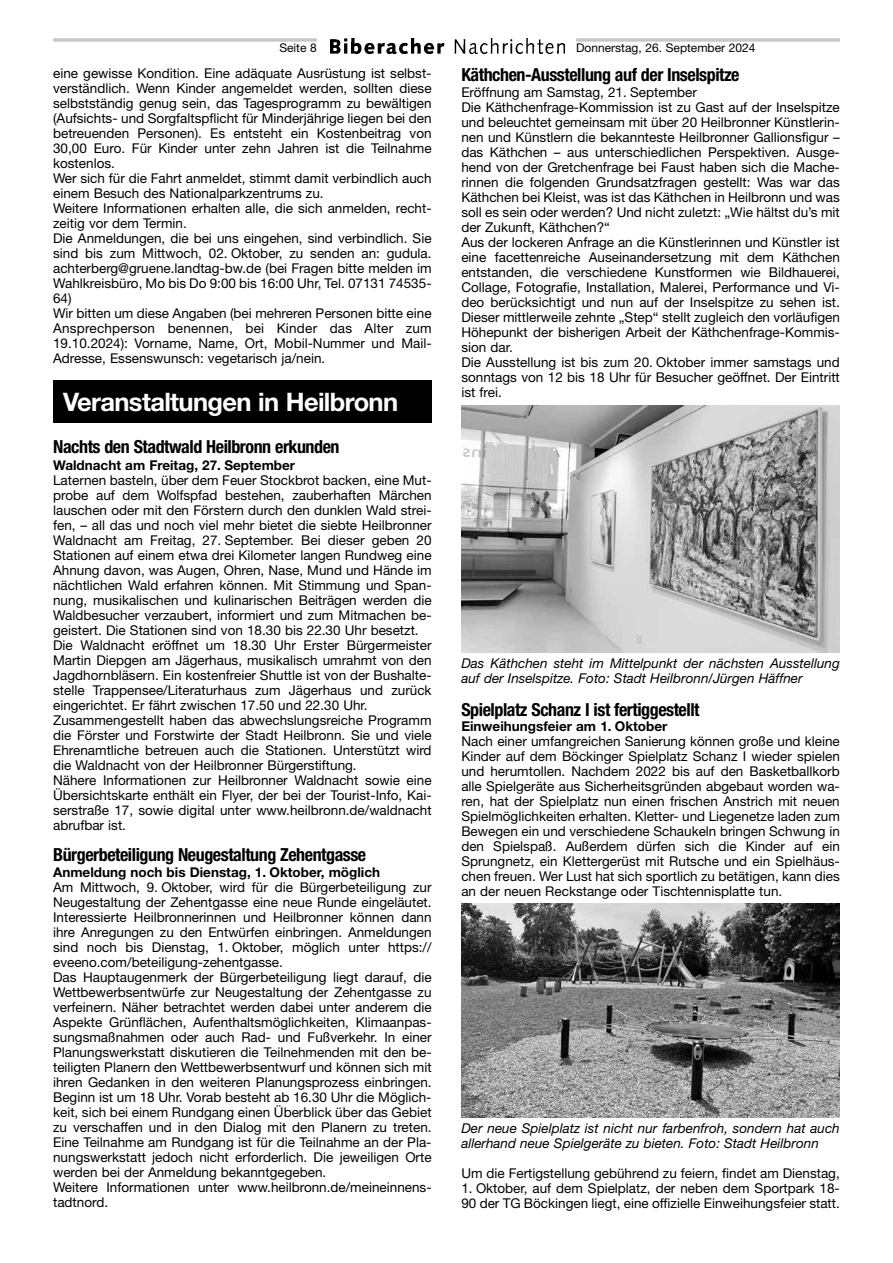
<style>
.page{position:relative;width:893px;height:1263px;background:#fff}
.page>*{position:absolute;margin:0;border:0;box-sizing:border-box;transform-origin:0 0}
.t1{font:700 25.5px "Helvetica Neue LT Std";letter-spacing:-.025em;color:#fff}
.t2{font:700 condensed 18px "Helvetica Neue LT Std";letter-spacing:-.025em;color:#000}
.t3{font:13.5px/15px "Helvetica Neue LT Std";color:#000}
.t4{font:italic 13.5px/15px "Helvetica Neue LT Std";color:#000}
.t5{font:700 13.5px "Helvetica Neue LT Std";color:#000}
.t6{font:12px "Helvetica Neue LT Std";color:#000}
</style>
<div class="page">
<img style="left:330px;top:38px;width:234px;height:15px">
<svg style="left:53px;top:38px;width:264px;height:4px"></svg>
<svg style="left:576px;top:38px;width:264px;height:4px"></svg>
<div style="left:53px;top:381px;width:379px;height:42px;background:#000"></div>
<img style="left:461px;top:405px;width:379px;height:247px">
<img style="left:461px;top:904px;width:379px;height:214px">
<p class="t6" style="left:279px;top:41px;width:39px">Seite 8</p>
<p class="t6" style="left:576px;top:41px;width:181px">Donnerstag, 26. September 2024</p>
<p class="t3" style="left:53px;top:65px;width:380px">eine gewisse Kondition. Eine adäquate Ausrüstung ist selbst&shy;verständlich. Wenn Kinder angemeldet werden, sollten diese selbstständig genug sein, das Tagesprogramm zu bewältigen (Aufsichts- und Sorgfaltspflicht für Minderjährige liegen bei den betreuenden Personen). Es entsteht ein Kostenbeitrag von 30,00 Euro. Für Kinder unter zehn Jahren ist die Teilnahme kostenlos.<br>Wer sich für die Fahrt anmeldet, stimmt damit verbindlich auch einem Besuch des Nationalparkzentrums zu.<br>Weitere Informationen erhalten alle, die sich anmelden, recht&shy;zeitig vor dem Termin.<br>Die Anmeldungen, die bei uns eingehen, sind verbindlich. Sie sind bis zum Mittwoch, 02. Oktober, zu senden an: gudula. achterberg@gruene.landtag-bw.de (bei Fragen bitte melden im Wahlkreisbüro, Mo bis Do 9:00 bis 16:00 Uhr, Tel. 07131 74535- 64)<br>Wir bitten um diese Angaben (bei mehreren Personen bitte eine Ansprechperson benennen, bei Kinder das Alter zum 19.10.2024): Vorname, Name, Ort, Mobil-Nummer und Mail-Adresse, Essenswunsch: vegetarisch ja/nein.</p>
<h2 class="t2" style="left:461px;top:64px;width:280px">Käthchen-Ausstellung auf der Inselspitze</h2>
<p class="t3" style="left:461px;top:85px;width:380px">Eröffnung am Samstag, 21. September<br>Die Käthchenfrage-Kommission ist zu Gast auf der Inselspitze und beleuchtet gemeinsam mit über 20 Heilbronner Künstlerin&shy;nen und Künstlern die bekannteste Heilbronner Gallionsfigur – das Käthchen – aus unterschiedlichen Perspektiven. Ausge&shy;hend von der Gretchenfrage bei Faust haben sich die Mache&shy;rinnen die folgenden Grundsatzfragen gestellt: Was war das Käthchen bei Kleist, was ist das Käthchen in Heilbronn und was soll es sein oder werden? Und nicht zuletzt: „Wie hältst du’s mit der Zukunft, Käthchen?“<br>Aus der lockeren Anfrage an die Künstlerinnen und Künstler ist eine facettenreiche Auseinandersetzung mit dem Käthchen entstanden, die verschiedene Kunstformen wie Bildhauerei, Collage, Fotografie, Installation, Malerei, Performance und Vi&shy;deo berücksichtigt und nun auf der Inselspitze zu sehen ist.<br>Dieser mittlerweile zehnte „Step“ stellt zugleich den vorläufigen Höhepunkt der bisherigen Arbeit der Käthchenfrage-Kommis&shy;sion dar.<br>Die Ausstellung ist bis zum 20. Oktober immer samstags und sonntags von 12 bis 18 Uhr für Besucher geöffnet. Der Eintritt ist frei.</p>
<h1 class="t1" style="left:63px;top:386px;width:337px">Veranstaltungen in Heilbronn</h1>
<h2 class="t2" style="left:53px;top:436px;width:288px">Nachts den Stadtwald Heilbronn erkunden</h2>
<p class="t5" style="left:53px;top:457px;width:243px">Waldnacht am Freitag, 27. September</p>
<p class="t3" style="left:53px;top:472px;width:380px">Laternen basteln, über dem Feuer Stockbrot backen, eine Mut&shy;probe auf dem Wolfspfad bestehen, zauberhaften Märchen lauschen oder mit den Förstern durch den dunklen Wald strei&shy;fen, – all das und noch viel mehr bietet die siebte Heilbronner Waldnacht am Freitag, 27. September. Bei dieser geben 20<br>Stationen auf einem etwa drei Kilometer langen Rundweg eine Ahnung davon, was Augen, Ohren, Nase, Mund und Hände im nächtlichen Wald erfahren können. Mit Stimmung und Span&shy;nung, musikalischen und kulinarischen Beiträgen werden die Waldbesucher verzaubert, informiert und zum Mitmachen be&shy;geistert. Die Stationen sind von 18.30 bis 22.30 Uhr besetzt.<br>Die Waldnacht eröffnet um 18.30 Uhr Erster Bürgermeister Martin Diepgen am Jägerhaus, musikalisch umrahmt von den Jagdhornbläsern. Ein kostenfreier Shuttle ist von der Bushalte&shy;stelle Trappensee/Literaturhaus zum Jägerhaus und zurück eingerichtet. Er fährt zwischen 17.50 und 22.30 Uhr.<br>Zusammengestellt haben das abwechslungsreiche Programm die Förster und Forstwirte der Stadt Heilbronn. Sie und viele Ehrenamtliche betreuen auch die Stationen. Unterstützt wird die Waldnacht von der Heilbronner Bürgerstiftung.<br>Nähere Informationen zur Heilbronner Waldnacht sowie eine Übersichtskarte enthält ein Flyer, der bei der Tourist-Info, Kai&shy;serstraße 17, sowie digital unter www.heilbronn.de/waldnacht abrufbar ist.</p>
<h2 class="t2" style="left:53px;top:843px;width:315px">Bürgerbeteiligung Neugestaltung Zehentgasse</h2>
<p class="t5" style="left:53px;top:864px;width:328px">Anmeldung noch bis Dienstag, 1. Oktober, möglich</p>
<p class="t3" style="left:53px;top:879px;width:380px">Am Mittwoch, 9. Oktober, wird für die Bürgerbeteiligung zur Neugestaltung der Zehentgasse eine neue Runde eingeläutet.<br>Interessierte Heilbronnerinnen und Heilbronner können dann ihre Anregungen zu den Entwürfen einbringen. Anmeldungen sind noch bis Dienstag, 1. Oktober, möglich unter https:// eveeno.com/beteiligung-zehentgasse.<br>Das Hauptaugenmerk der Bürgerbeteiligung liegt darauf, die Wettbewerbsentwürfe zur Neugestaltung der Zehentgasse zu verfeinern. Näher betrachtet werden dabei unter anderem die Aspekte Grünflächen, Aufenthaltsmöglichkeiten, Klimaanpas&shy;sungsmaßnahmen oder auch Rad- und Fußverkehr. In einer Planungswerkstatt diskutieren die Teilnehmenden mit den be&shy;teiligten Planern den Wettbewerbsentwurf und können sich mit ihren Gedanken in den weiteren Planungsprozess einbringen.<br>Beginn ist um 18 Uhr. Vorab besteht ab 16.30 Uhr die Möglich&shy;keit, sich bei einem Rundgang einen Überblick über das Gebiet zu verschaffen und in den Dialog mit den Planern zu treten.<br>Eine Teilnahme am Rundgang ist für die Teilnahme an der Pla&shy;nungswerkstatt jedoch nicht erforderlich. Die jeweiligen Orte werden bei der Anmeldung bekanntgegeben.<br>Weitere Informationen unter www.heilbronn.de/meineinnens&shy;tadtnord.</p>
<p class="t4" style="left:461px;top:655px;width:380px">Das Käthchen steht im Mittelpunkt der nächsten Ausstellung auf der Inselspitze. Foto: Stadt Heilbronn/Jürgen Häffner</p>
<h2 class="t2" style="left:461px;top:698px;width:240px">Spielplatz Schanz I ist fertiggestellt</h2>
<p class="t5" style="left:461px;top:718px;width:208px">Einweihungsfeier am 1. Oktober</p>
<p class="t3" style="left:461px;top:733px;width:380px;text-align:justify">Nach einer umfangreichen Sanierung können große und kleine Kinder auf dem Böckinger Spielplatz Schanz I wieder spielen und herumtollen. Nachdem 2022 bis auf den Basketballkorb alle Spielgeräte aus Sicherheitsgründen abgebaut worden wa&shy;ren, hat der Spielplatz nun einen frischen Anstrich mit neuen Spielmöglichkeiten erhalten. Kletter- und Liegenetze laden zum Bewegen ein und verschiedene Schaukeln bringen Schwung in den Spielspaß. Außerdem dürfen sich die Kinder auf ein Sprungnetz, ein Klettergerüst mit Rutsche und ein Spielhäus&shy;chen freuen. Wer Lust hat sich sportlich zu betätigen, kann dies an der neuen Reckstange oder Tischtennisplatte tun.</p>
<p class="t4" style="left:461px;top:1121px;width:380px">Der neue Spielplatz ist nicht nur farbenfroh, sondern hat auch allerhand neue Spielgeräte zu bieten. Foto: Stadt Heilbronn</p>
<p class="t3" style="left:461px;top:1166px;width:380px">Um die Fertigstellung gebührend zu feiern, findet am Dienstag,</p>
<p class="t3" style="left:461px;top:1181px;width:380px">1. Oktober, auf dem Spielplatz, der neben dem Sportpark 18-<br>90 der TG Böckingen liegt, eine offizielle Einweihungsfeier statt.</p>
</div>
